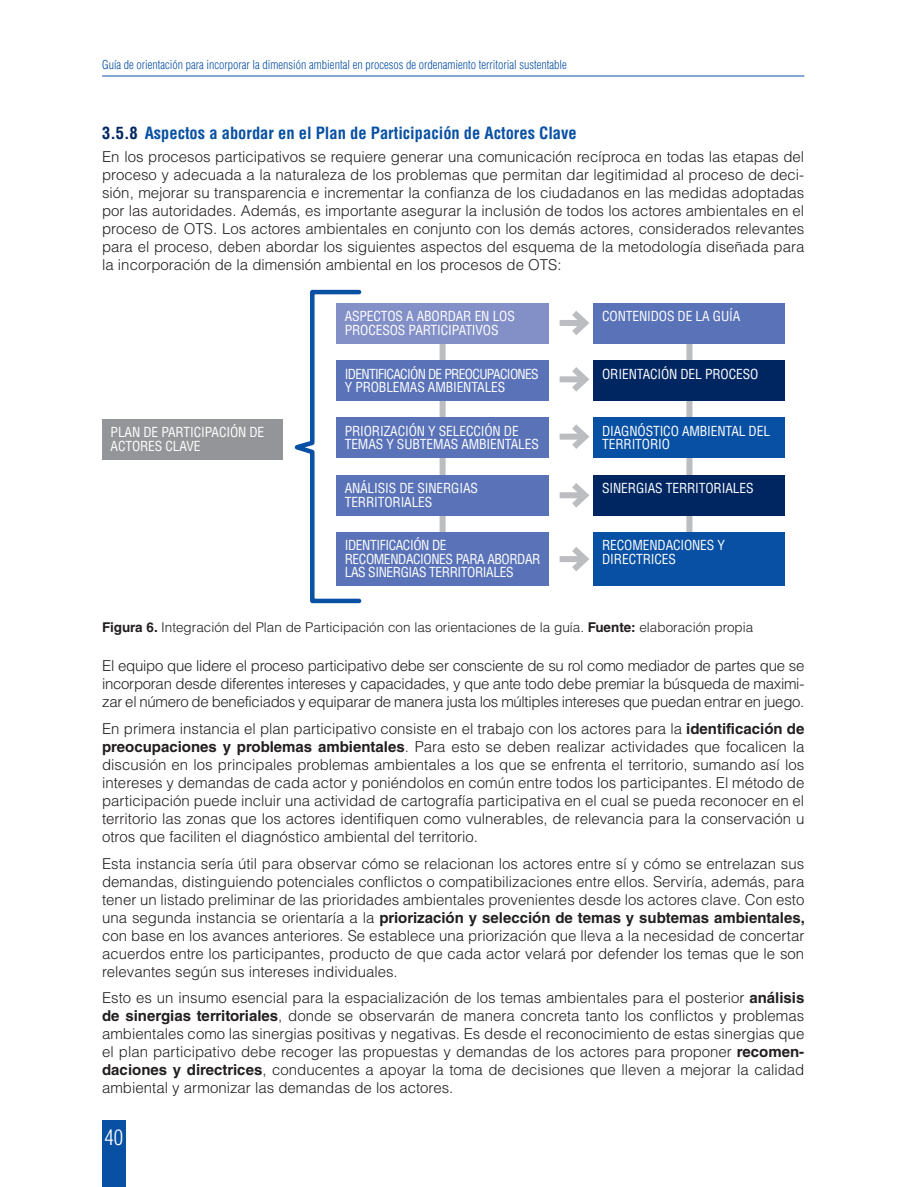
<style>
.page{position:relative;width:915px;height:1187px;background:#fff}
.page>*{position:absolute;margin:0;border:0;box-sizing:border-box;transform-origin:0 0}
.t1{font:300 condensed 21px "Helvetica LT Std";color:#fff}
.t2{font:700 condensed 16.5px "Helvetica LT Std";color:#0850a3}
.t3{font:300 15px/18px "Helvetica LT Std";color:#231f20;text-align:justify}
.t4{font:condensed 13.5px/13.5px "Helvetica LT Std";letter-spacing:-.01em;color:#fff}
.t5{font:300 13.5px "Helvetica LT Std";color:#231f20}
.t6{font:300 condensed 12px "Helvetica LT Std";color:#0850a3}
.s1{color:#002662}
.s2{font-weight:700}
</style>
<div class="page">
<hr style="left:102px;top:76px;width:702px;height:1px;background:#0850a3">
<div style="left:102px;top:1119px;width:23px;height:67px;background:#0850a3"></div>
<div style="left:686px;top:338px;width:6px;height:208px;background:#bcbdc0"></div>
<div style="left:439px;top:338px;width:6px;height:208px;background:#bcbdc0"></div>
<div style="left:559px;top:320px;width:25px;height:6px;background:#bcbdc0"></div>
<svg style="left:572px;top:311px;width:17px;height:24px"></svg>
<div style="left:559px;top:376px;width:25px;height:6px;background:#bcbdc0"></div>
<svg style="left:565px;top:367px;width:25px;height:25px"></svg>
<div style="left:559px;top:433px;width:25px;height:6px;background:#bcbdc0"></div>
<svg style="left:565px;top:424px;width:25px;height:25px"></svg>
<div style="left:559px;top:492px;width:25px;height:6px;background:#bcbdc0"></div>
<svg style="left:565px;top:483px;width:25px;height:25px"></svg>
<div style="left:559px;top:556px;width:25px;height:6px;background:#bcbdc0"></div>
<svg style="left:572px;top:547px;width:17px;height:24px"></svg>
<div style="left:102px;top:419px;width:180px;height:40px;background:#939598"></div>
<div style="left:336px;top:303px;width:213px;height:40px;background:#8390c8"></div>
<div style="left:593px;top:303px;width:191px;height:40px;background:#5a73b8"></div>
<div style="left:336px;top:360px;width:213px;height:40px;background:#5a73b8"></div>
<div style="left:593px;top:360px;width:191px;height:40px;background:#002662"></div>
<div style="left:336px;top:417px;width:213px;height:41px;background:#5a73b8"></div>
<div style="left:593px;top:417px;width:191px;height:41px;background:#0850a3"></div>
<div style="left:336px;top:475px;width:213px;height:40px;background:#5a73b8"></div>
<div style="left:593px;top:475px;width:191px;height:40px;background:#002662"></div>
<div style="left:336px;top:532px;width:213px;height:54px;background:#5a73b8"></div>
<div style="left:593px;top:532px;width:191px;height:54px;background:#0850a3"></div>
<svg style="left:281px;top:289px;width:82px;height:315px"></svg>
<p class="t6" style="left:102px;top:57px;width:466px">Guía de orientación para incorporar la dimensión ambiental en procesos de ordenamiento territorial sustentable</p>
<p class="t2" style="left:102px;top:123px;width:476px"><span class="s1">3.5.8</span> Aspectos a abordar en el Plan de Participación de Actores Clave</p>
<p class="t3" style="left:102px;top:147px;width:703px">En los procesos participativos se requiere generar una comunicación recíproca en todas las etapas del proceso y adecuada a la naturaleza de los problemas que permitan dar legitimidad al proceso de deci&shy;sión, mejorar su transparencia e incrementar la confianza de los ciudadanos en las medidas adoptadas por las autoridades. Además, es importante asegurar la inclusión de todos los actores ambientales en el proceso de OTS. Los actores ambientales en conjunto con los demás actores, considerados relevantes para el proceso, deben abordar los siguientes aspectos del esquema de la metodología diseñada para la incorporación de la dimensión ambiental en los procesos de OTS:</p>
<p class="t4" style="left:111px;top:425px;width:16px">PLAN</p>
<p class="t4" style="left:143px;top:425px;width:28px">DE PARTICIPACIÓN</p>
<p class="t4" style="left:249px;top:425px;width:8px">DE</p>
<p class="t4" style="left:111px;top:439px;width:16px">ACTORES</p>
<p class="t4" style="left:165px;top:439px;width:15px">CLAVE</p>
<p class="t4" style="left:344px;top:310px;width:16px">ASPECTOS</p>
<p class="t4" style="left:406px;top:310px;width:8px">AABORDARENLOS</p>
<p class="t4" style="left:344px;top:323px;width:9px">PROCESOS</p>
<p class="t4" style="left:408px;top:323px;width:8px">PARTICIPATIVOS</p>
<p class="t4" style="left:602px;top:310px;width:16px">CONTENIDOS</p>
<p class="t4" style="left:677px;top:310px;width:7px">DELAG</p>
<p class="t4" style="left:720px;top:310px;width:19px">UÍA</p>
<p class="t4" style="left:344px;top:367px;width:10px">IDENTIFICACIÓN</p>
<p class="t4" style="left:428px;top:367px;width:25px">DE PREOC</p>
<p class="t4" style="left:479px;top:367px;width:15px">UPACIONES</p>
<p class="t4" style="left:344px;top:380px;width:7px">YPROBLEMASAMBIENTALES</p>
<p class="t4" style="left:602px;top:367px;width:158px">ORIENTACIÓN DEL PROCESO</p>
<p class="t4" style="left:344px;top:424px;width:15px">PRIORI</p>
<p class="t4" style="left:383px;top:424px;width:14px">ZACIÓN</p>
<p class="t4" style="left:428px;top:424px;width:8px">YSELECCIÓNDE</p>
<p class="t4" style="left:344px;top:437px;width:8px">TEMASYS</p>
<p class="t4" style="left:404px;top:437px;width:16px">UBTEMASAMBIENTALES</p>
<p class="t4" style="left:602px;top:424px;width:169px">DIAGNÓSTICO AMBIENTAL DEL<br>TERRITORIO</p>
<p class="t4" style="left:344px;top:481px;width:30px">ANÁLISIS</p>
<p class="t4" style="left:399px;top:481px;width:33px">DE SINERGIAS</p>
<p class="t4" style="left:344px;top:495px;width:15px">TERRITORIALES</p>
<p class="t4" style="left:602px;top:481px;width:153px">SINERGIAS TERRITORIALES</p>
<p class="t4" style="left:344px;top:538px;width:11px">IDENTIFICACIÓN</p>
<p class="t4" style="left:432px;top:538px;width:8px">DE</p>
<p class="t4" style="left:344px;top:552px;width:8px">RECOMENDACIONESPARAABORDAR<br>LASSINERGIASTERRITORIALES</p>
<p class="t4" style="left:602px;top:538px;width:124px">RECOMENDACIONES Y<br>DIRECTRICES</p>
<p class="t5" style="left:102px;top:619px;width:652px"><span class="s2">Figura 6.</span> Integración del Plan de Participación con las orientaciones de la guía. <span class="s2">Fuente:</span> elaboración propia</p>
<p class="t3" style="left:102px;top:657px;width:703px">El equipo que lidere el proceso participativo debe ser consciente de su rol como mediador de partes que se incorporan desde diferentes intereses y capacidades, y que ante todo debe premiar la búsqueda de maximi&shy;zar el número de beneficiados y equiparar de manera justa los múltiples intereses que puedan entrar en juego.</p>
<p class="t3" style="left:102px;top:719px;width:703px">En primera instancia el plan participativo consiste en el trabajo con los actores para la <span class="s2">identificación de preocupaciones y problemas ambientales</span>. Para esto se deben realizar actividades que focalicen la discusión en los principales problemas ambientales a los que se enfrenta el territorio, sumando así los intereses y demandas de cada actor y poniéndolos en común entre todos los participantes. El método de participación puede incluir una actividad de cartografía participativa en el cual se pueda reconocer en el territorio las zonas que los actores identifiquen como vulnerables, de relevancia para la conservación u otros que faciliten el diagnóstico ambiental del territorio.</p>
<p class="t3" style="left:102px;top:854px;width:704px">Esta instancia sería útil para observar cómo se relacionan los actores entre sí y cómo se entrelazan sus demandas, distinguiendo potenciales conflictos o compatibilizaciones entre ellos. Serviría, además, para tener un listado preliminar de las prioridades ambientales provenientes desde los actores clave. Con esto una segunda instancia se orientaría a la <span class="s2">priorización y selección de temas y subtemas ambientales, </span>con base en los avances anteriores. Se establece una priorización que lleva a la necesidad de concertar acuerdos entre los participantes, producto de que cada actor velará por defender los temas que le son relevantes según sus intereses individuales.</p>
<p class="t3" style="left:102px;top:988px;width:703px">Esto es un insumo esencial para la espacialización de los temas ambientales para el posterior <span class="s2">análisis de sinergias territoriales</span>, donde se observarán de manera concreta tanto los conflictos y problemas ambientales como las sinergias positivas y negativas. Es desde el reconocimiento de estas sinergias que el plan participativo debe recoger las propuestas y demandas de los actores para proponer <span class="s2">recomen&shy;daciones y directrices</span>, conducentes a apoyar la toma de decisiones que lleven a mejorar la calidad ambiental y armonizar las demandas de los actores.</p>
<h1 class="t1" style="left:104px;top:1123px;width:20px">40</h1>
</div>
